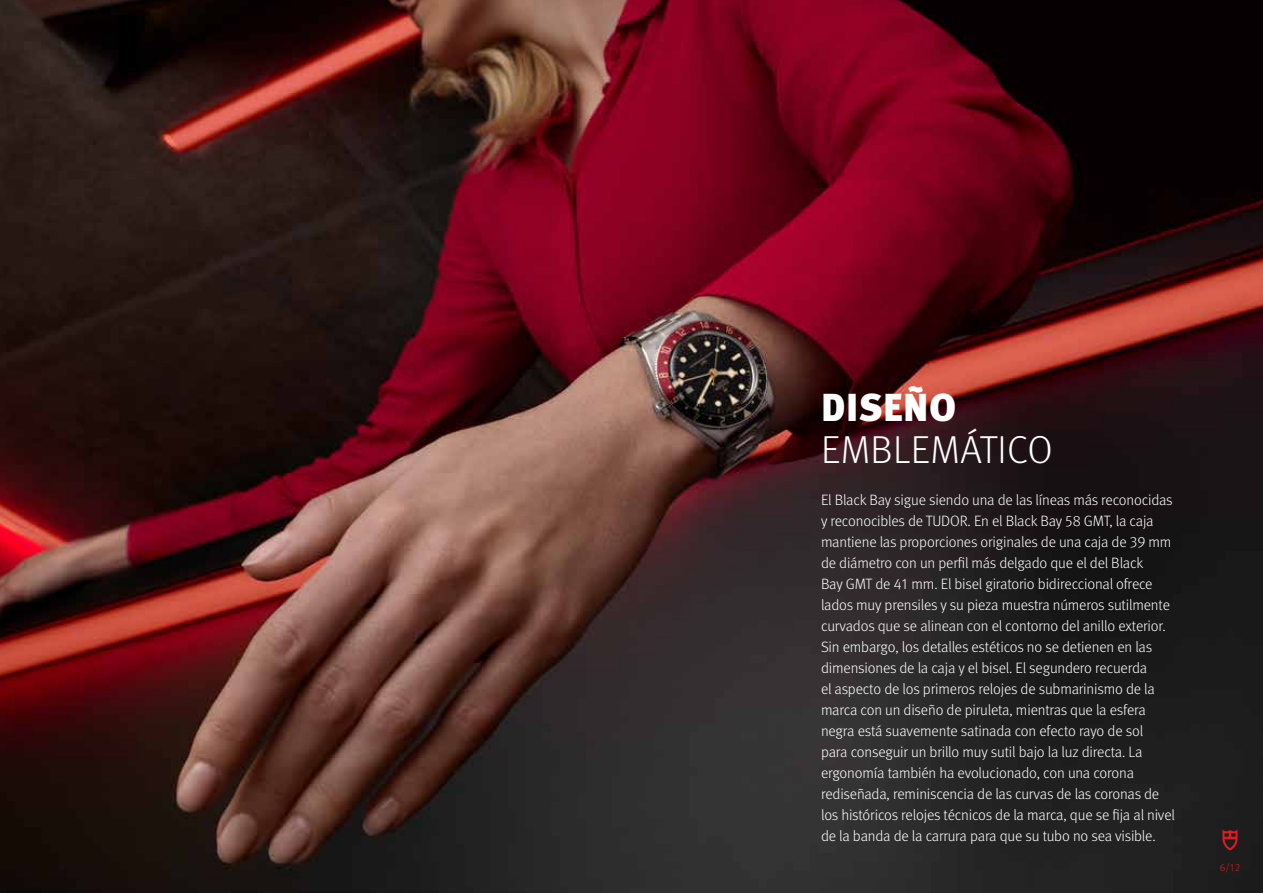
<style>
.page{position:relative;width:1263px;height:893px;background:#fff}
.page>*{position:absolute;margin:0;border:0;box-sizing:border-box;transform-origin:0 0}
.t1{font:300 39px "Meta Pro";letter-spacing:.01em;color:#fff}
.t2{font:900 39px "Meta Pro";letter-spacing:.01em;color:#fff}
.t3{font:300 15px/21px "Meta Pro";letter-spacing:-.01em;color:#fff}
.t4{font:300 10.5px "Meta Pro";color:#e11b22}
</style>
<div class="page">
<img style="left:0;top:0;width:1263px;height:893px">
<svg style="left:1222px;top:829px;width:15px;height:21px"></svg>
<h1 class="t2" style="left:821px;top:376px;width:136px">DISEÑO</h1>
<h1 class="t1" style="left:821px;top:421px;width:233px">EMBLEMÁTICO</h1>
<p class="t3" style="left:821px;top:488px;width:355px">El Black Bay sigue siendo una de las líneas más reconocidas y reconocibles de TUDOR. En el Black Bay 58 GMT, la caja mantiene las proporciones originales de una caja de 39 mm de diámetro con un perfil más delgado que el del Black<br>Bay GMT de 41 mm. El bisel giratorio bidireccional ofrece lados muy prensiles y su pieza muestra números sutilmente curvados que se alinean con el contorno del anillo exterior.<br>Sin embargo, los detalles estéticos no se detienen en las dimensiones de la caja y el bisel. El segundero recuerda<br>el aspecto de los primeros relojes de submarinismo de la marca con un diseño de piruleta, mientras que la esfera negra está suavemente satinada con efecto rayo de sol<br>para conseguir un brillo muy sutil bajo la luz directa. La ergonomía también ha evolucionado, con una corona rediseñada, reminiscencia de las curvas de las coronas de los históricos relojes técnicos de la marca, que se fija al nivel de la banda de la carrura para que su tubo no sea visible.</p>
<p class="t4" style="left:1220px;top:860px;width:22px">6/12</p>
</div>
